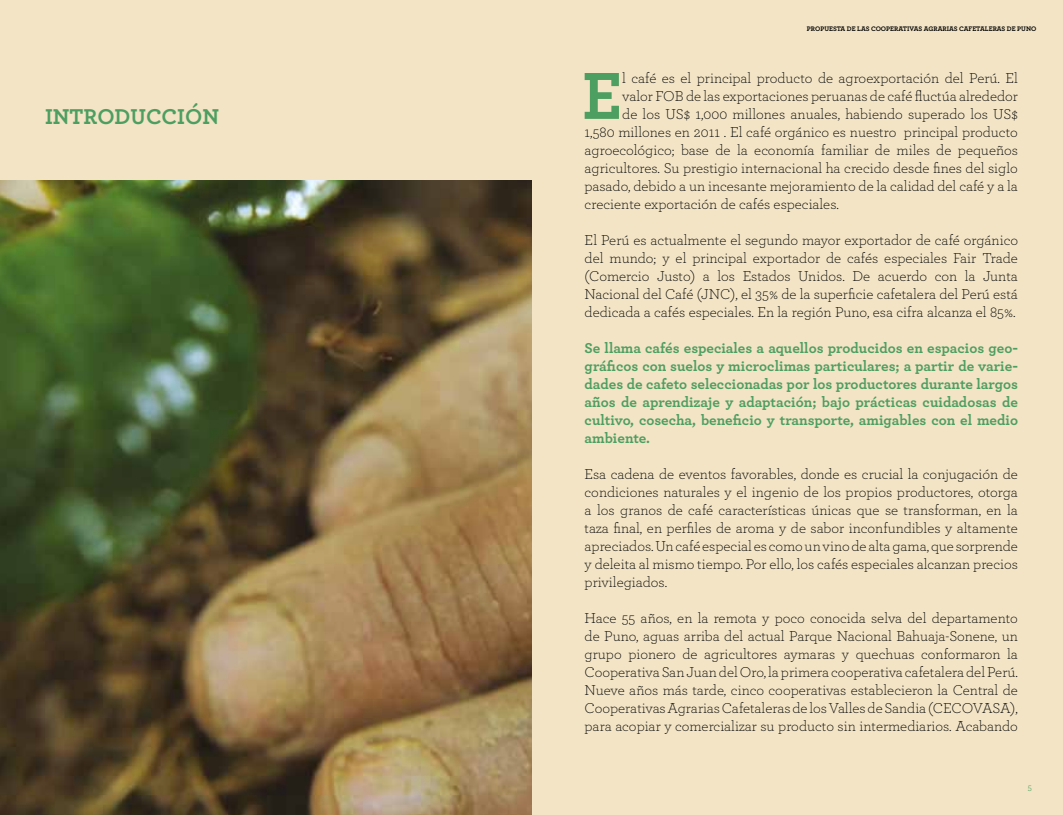
<style>
.page{position:relative;width:1063px;height:815px;background:#f2e4c5}
.page>*{position:absolute;margin:0;border:0;box-sizing:border-box;transform-origin:0 0}
.t1{font:700 69.75px "Archer";color:#4d9e61}
.t2{font:700 22.5px "Archer";color:#4d9e61}
.t3{font:300 15px/18px "Archer";color:#000;text-align:justify}
.t4{font:700 15px/18px "Archer";color:#4d9e61;text-align:justify}
.t5{font:8.75px "Archer";color:#4d9e61}
.t6{font:700 6.88px "Archer Pro";color:#000}
</style>
<div class="page">
<img style="left:0;top:181px;width:531px;height:634px">
<h2 class="t2" style="left:45px;top:99px;width:176px">INTRODUCCIÓN</h2>
<p class="t6" style="left:807px;top:23px;width:231px">PROPUESTA DE LAS COOPERATIVAS AGRARIAS CAFETALERAS DE PUNO</p>
<h1 class="t1" style="left:582px;top:41px;width:42px">E</h1>
<p class="t3" style="left:622px;top:68px;width:397px">l café es el principal producto de agroexportación del Perú. El</p>
<p class="t3" style="left:622px;top:86px;width:397px">valor FOB de las exportaciones peruanas de café fluctúa alrededor</p>
<p class="t3" style="left:622px;top:104px;width:397px">de los US$ 1,000 millones anuales, habiendo superado los US$</p>
<p class="t3" style="left:585px;top:122px;width:435px">1,580 millones en 2011 . El café orgánico es nuestro principal producto</p>
<p class="t3" style="left:585px;top:140px;width:435px">agroecológico; base de la economía familiar de miles de pequeños</p>
<p class="t3" style="left:585px;top:158px;width:435px">agricultores. Su prestigio internacional ha crecido desde fines del siglo</p>
<p class="t3" style="left:585px;top:176px;width:435px">pasado, debido a un incesante mejoramiento de la calidad del café y a la</p>
<p class="t3" style="left:585px;top:194px;width:256px">creciente exportación de cafés especiales.</p>
<p class="t3" style="left:585px;top:230px;width:435px">El Perú es actualmente el segundo mayor exportador de café orgánico del mundo; y el principal exportador de cafés especiales Fair Trade (Comercio Justo) a los Estados Unidos. De acuerdo con la Junta Nacional del Café (JNC), el 35% de la superficie cafetalera del Perú está dedicada a cafés especiales. En la región Puno, esa cifra alcanza el 85%.</p>
<p class="t4" style="left:585px;top:338px;width:435px">Se llama cafés especiales a aquellos producidos en espacios geo&shy;gráficos con suelos y microclimas particulares; a partir de varie&shy;dades de cafeto seleccionadas por los productores durante largos años de aprendizaje y adaptación; bajo prácticas cuidadosas de cultivo, cosecha, beneficio y transporte, amigables con el medio ambiente.</p>
<p class="t3" style="left:585px;top:464px;width:435px">Esa cadena de eventos favorables, donde es crucial la conjugación de condiciones naturales y el ingenio de los propios productores, otorga a los granos de café características únicas que se transforman, en la taza final, en perfiles de aroma y de sabor inconfundibles y altamente apreciados. Un café especial es como un vino de alta gama, que sorprende y deleita al mismo tiempo. Por ello, los cafés especiales alcanzan precios privilegiados.</p>
<p class="t3" style="left:585px;top:608px;width:435px">Hace 55 años, en la remota y poco conocida selva del departamento de Puno, aguas arriba del actual Parque Nacional Bahuaja-Sonene, un grupo pionero de agricultores aymaras y quechuas conformaron la Cooperativa San Juan del Oro, la primera cooperativa cafetalera del Perú.<br>Nueve años más tarde, cinco cooperativas establecieron la Central de Cooperativas Agrarias Cafetaleras de los Valles de Sandia (CECOVASA), para acopiar y comercializar su producto sin intermediarios. Acabando</p>
<p class="t5" style="left:1028px;top:781px;width:6px">5</p>
</div>
